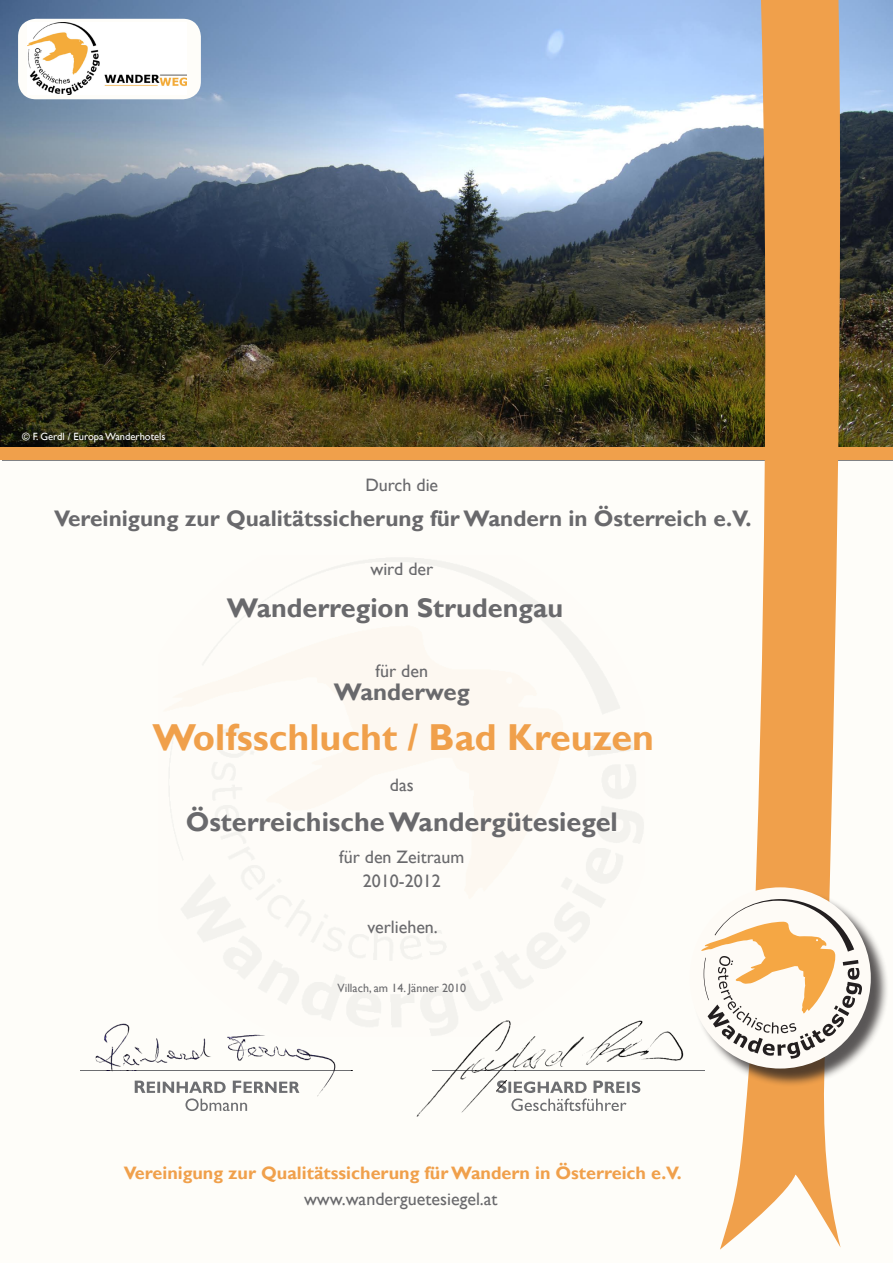
<style>
.page{position:relative;width:893px;height:1263px;background:#fff}
.page>*{position:absolute;margin:0;border:0;box-sizing:border-box;transform-origin:0 0}
.t1{font:700 37.5px "Gill Sans";color:#f0a04b}
.t2{font:700 27px "Gill Sans";color:#69696c}
.t3{font:700 24px "Gill Sans";color:#69696c}
.t4{font:700 22.5px "Gill Sans";color:#69696c}
.t5{font:18px "Gill Sans";color:#69696c}
.t6{font:700 18px "Gill Sans";color:#f0a04b}
.t7{font:12px "Gill Sans";color:#69696c}
.t8{font:10.5px "Gill Sans";color:#fff}
</style>
<div class="page">
<div style="left:0;top:457px;width:893px;height:806px;background:#fefdf9"></div>
<img style="left:0;top:0;width:893px;height:447px">
<div style="left:3px;top:448px;width:890px;height:12px;background:#f0a04b"></div>
<img style="left:185px;top:1098px;width:62px;height:13px">
<img style="left:80px;top:1070px;width:273px;height:1px">
<div style="left:0;top:447px;width:893px;height:12px;background:#f0a04b"></div>
<svg style="left:720px;top:0;width:126px;height:1249px;fill:#f0a04b"></svg>
<div style="left:692px;top:889px;width:201px;height:204px;background:#231f20;opacity:.75"></div>
<div style="left:690px;top:887px;width:181px;height:181px;background:#fefbf6;border-radius:50%"></div>
<img style="left:95px;top:1016px;width:245px;height:81px">
<img style="left:417px;top:1017px;width:294px;height:100px">
<div style="left:18px;top:19px;width:183px;height:80px;background:#fefdf9;border-radius:18px"></div>
<svg style="left:701px;top:898px;width:161px;height:161px"></svg>
<img style="left:27px;top:23px;width:160px;height:71px">
<p class="t8" style="left:22px;top:431px;width:145px">© F. Gerdl / Europa Wanderhotels</p>
<p class="t5" style="left:365px;top:475px;width:74px">Durch die</p>
<p class="t4" style="left:54px;top:505px;width:699px">Vereinigung zur Qualitätssicherung für Wandern in Österreich e.V.</p>
<p class="t5" style="left:370px;top:559px;width:64px">wird der</p>
<p class="t2" style="left:227px;top:592px;width:338px">Wanderregion Strudengau</p>
<p class="t5" style="left:376px;top:660px;width:54px">für den</p>
<p class="t3" style="left:334px;top:678px;width:137px">Wanderweg</p>
<p class="t1" style="left:153px;top:715px;width:503px">Wolfsschlucht / Bad Kreuzen</p>
<p class="t5" style="left:390px;top:774px;width:25px">das</p>
<p class="t2" style="left:186px;top:805px;width:434px">Österreichische Wandergütesiegel</p>
<p class="t5" style="left:339px;top:846px;width:127px">für den Zeitraum</p>
<p class="t5" style="left:363px;top:870px;width:79px">2010-2012</p>
<p class="t5" style="left:368px;top:916px;width:72px">verliehen.</p>
<p class="t7" style="left:337px;top:981px;width:130px">Villach, am 14. Jänner 2010</p>
<p class="t6" style="left:124px;top:1162px;width:559px">Vereinigung zur Qualitätssicherung für Wandern in Österreich e.V.</p>
<p class="t5" style="left:304px;top:1188px;width:195px">www.wanderguetesiegel.at</p>
</div>
